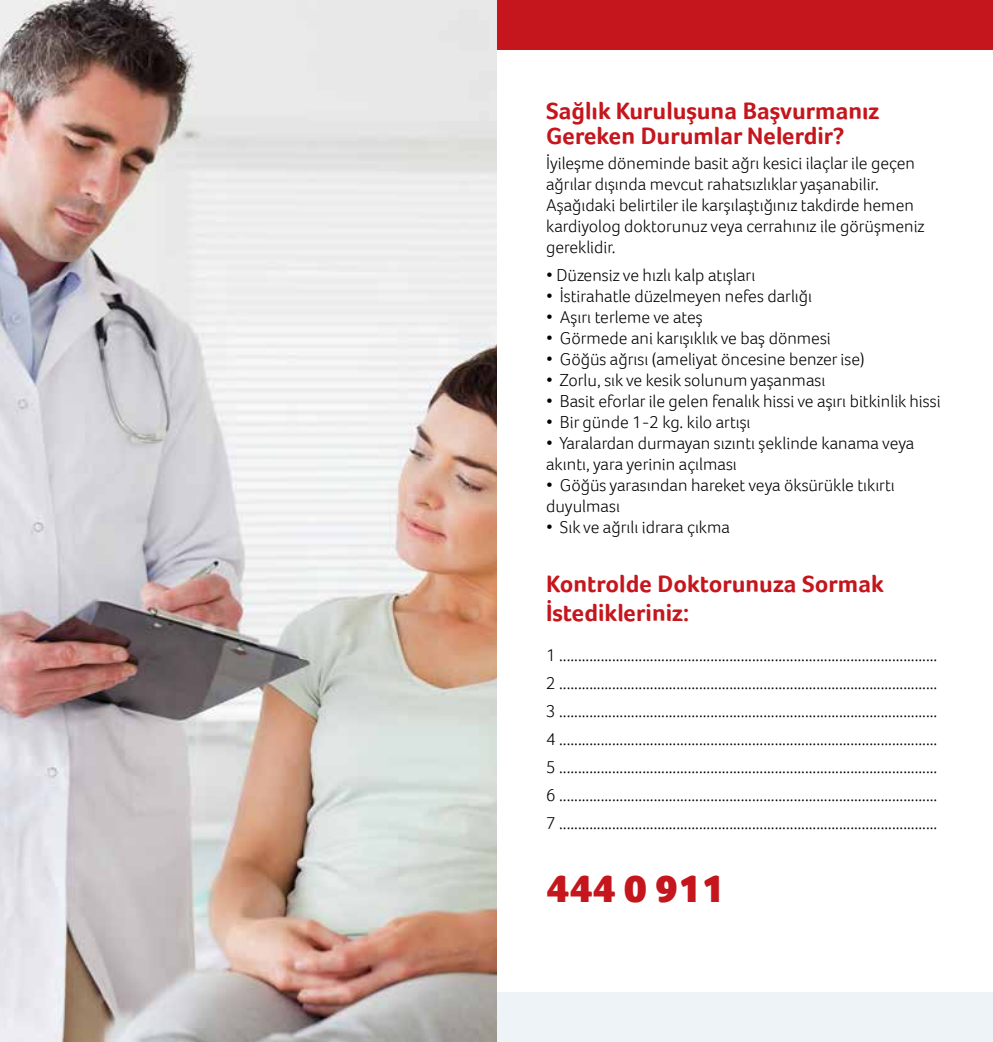
<style>
.page{position:relative;width:993px;height:1042px;background:#fff}
.page>*{position:absolute;margin:0;border:0;box-sizing:border-box;transform-origin:0 0}
.t1{font:900 39.38px "Acer Foco";color:#c4161c}
.t2{font:700 24.5px/25.9px "Acer Foco";color:#c4161c}
.t3{font:300 17.5px/21px "Acer Foco";color:#000}
</style>
<div class="page">
<div style="left:496px;top:0;width:496px;height:50px;background:#c4161c"></div>
<div style="left:496px;top:992px;width:496px;height:50px;background:#edf3f7"></div>
<img style="left:0;top:0;width:496px;height:1042px">
<h2 class="t2" style="left:546px;top:97px;width:335px">Sağlık Kuruluşuna Başvurmanız<br>Gereken Durumlar Nelerdir?</h2>
<p class="t3" style="left:546px;top:152px;width:380px">İyileşme döneminde basit ağrı kesici ilaçlar ile geçen ağrılar dışında mevcut rahatsızlıklar yaşanabilir.<br>Aşağıdaki belirtiler ile karşılaştığınız takdirde hemen kardiyolog doktorunuz veya cerrahınız ile görüşmeniz gereklidir.</p>
<p class="t3" style="left:546px;top:264px;width:211px">• Düzensiz ve hızlı kalp atışları</p>
<p class="t3" style="left:546px;top:285px;width:267px">• İstirahatle düzelmeyen nefes darlığı</p>
<p class="t3" style="left:546px;top:306px;width:158px">• Aşırı terleme ve ateş</p>
<p class="t3" style="left:546px;top:327px;width:286px">• Görmede ani karışıklık ve baş dönmesi</p>
<p class="t3" style="left:546px;top:348px;width:320px">• Göğüs ağrısı (ameliyat öncesine benzer ise)</p>
<p class="t3" style="left:546px;top:369px;width:281px">• Zorlu, sık ve kesik solunum yaşanması</p>
<p class="t3" style="left:546px;top:390px;width:396px">• Basit eforlar ile gelen fenalık hissi ve aşırı bitkinlik hissi</p>
<p class="t3" style="left:546px;top:411px;width:206px">• Bir günde 1-2 kg. kilo artışı</p>
<p class="t3" style="left:546px;top:432px;width:369px">• Yaralardan durmayan sızıntı şeklinde kanama veya akıntı, yara yerinin açılması</p>
<p class="t3" style="left:546px;top:474px;width:350px">• Göğüs yarasından hareket veya öksürükle tıkırtı duyulması</p>
<p class="t3" style="left:546px;top:516px;width:185px">• Sık ve ağrılı idrara çıkma</p>
<h2 class="t2" style="left:546px;top:568px;width:339px;line-height:29.4px">Kontrolde Doktorunuza Sormak<br>İstedikleriniz:</h2>
<p class="t3" style="left:546px;top:641px;width:392px;line-height:28px;text-align:justify">1 ....................................................................................................<br>2 ....................................................................................................<br>3 ....................................................................................................<br>4 ....................................................................................................<br>5 ....................................................................................................<br>6 ....................................................................................................<br>7 ....................................................................................................</p>
<h1 class="t1" style="left:546px;top:865px;width:180px">444 0 911</h1>
</div>
